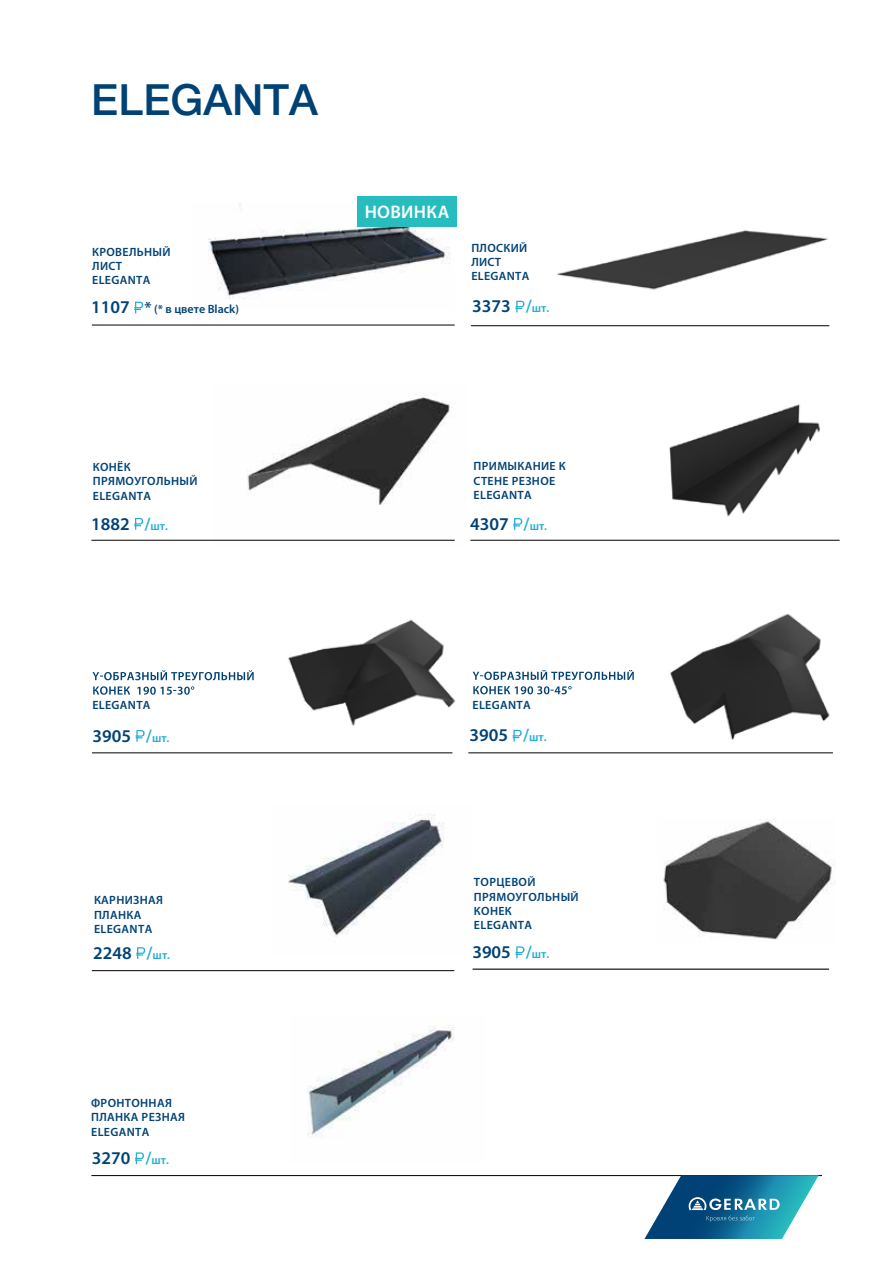
<style>
.page{position:relative;width:893px;height:1263px;background:#fff}
.page>*{position:absolute;margin:0;border:0;box-sizing:border-box;transform-origin:0 0}
.t1{font:500 43.2px "Helvetica Neue Cyr";color:#004275}
.t2{font:600 18.3px "Myriad Pro";letter-spacing:.02em;color:#fff}
.t3{font:600 18px "Myriad Pro";color:#004275}
.t4{font:600 12px/14.4px "Myriad Pro";letter-spacing:.025em;color:#004275}
.t5{font:600 12px "Myriad Pro";color:#004275}
.s1{font-size:18px}
.s2{font-size:16.5px}
.s3{color:#25aed9}
.s4{font-size:12px;color:#25aed9}
</style>
<div class="page">
<img style="left:307px;top:1025px;width:148px;height:113px">
<hr style="left:91px;top:1175px;width:731px;height:1px;background:#000">
<svg style="left:644px;top:1175px;width:175px;height:64px"></svg>
<hr style="left:92px;top:752px;width:360px;height:1px;background:#000">
<hr style="left:468px;top:752px;width:365px;height:1px;background:#000">
<svg style="left:92px;top:670px;width:162px;height:10px"></svg>
<svg style="left:93px;top:686px;width:101px;height:9px"></svg>
<svg style="left:473px;top:670px;width:161px;height:10px"></svg>
<svg style="left:473px;top:686px;width:99px;height:8px"></svg>
<img style="left:288px;top:619px;width:168px;height:107px">
<img style="left:670px;top:613px;width:160px;height:127px">
<hr style="left:473px;top:968px;width:356px;height:2px;background:#000">
<hr style="left:92px;top:970px;width:362px;height:1px;background:#000">
<img style="left:663px;top:819px;width:172px;height:121px">
<img style="left:288px;top:814px;width:156px;height:122px">
<img style="left:632px;top:404px;width:208px;height:137px">
<img style="left:213px;top:394px;width:242px;height:146px">
<hr style="left:91px;top:540px;width:364px;height:1px;background:#000">
<hr style="left:470px;top:540px;width:369px;height:1px;background:#000">
<img style="left:208px;top:204px;width:243px;height:95px">
<hr style="left:92px;top:325px;width:363px;height:1px;background:#000">
<hr style="left:471px;top:325px;width:358px;height:1px;background:#000">
<img style="left:557px;top:230px;width:271px;height:60px">
<div style="left:357px;top:197px;width:100px;height:30px;background:#27bdbe"></div>
<svg style="left:134px;top:302px;width:9px;height:11px"></svg>
<svg style="left:515px;top:301px;width:9px;height:11px"></svg>
<svg style="left:134px;top:518px;width:9px;height:12px"></svg>
<svg style="left:136px;top:730px;width:9px;height:12px"></svg>
<svg style="left:513px;top:730px;width:9px;height:11px"></svg>
<svg style="left:136px;top:947px;width:9px;height:12px"></svg>
<svg style="left:515px;top:946px;width:10px;height:12px"></svg>
<svg style="left:135px;top:1152px;width:9px;height:12px"></svg>
<svg style="left:513px;top:518px;width:9px;height:12px"></svg>
<h1 class="t1" style="left:91px;top:77px;width:228px">ELEGANTA</h1>
<h2 class="t2" style="left:365px;top:200px;width:86px">НОВИНКА</h2>
<p class="t4" style="left:92px;top:244px;width:80px">КРОВЕЛЬНЫЙ<br>ЛИСТ<br>ELEGANTA</p>
<p class="t4" style="left:471px;top:240px;width:60px">ПЛОСКИЙ<br>ЛИСТ<br>ELEGANTA</p>
<p class="t5" style="left:91px;top:302px;width:149px"><span class="s1">1107</span> <span class="s2">*</span> (* в цвете Black)</p>
<h3 class="t3" style="left:472px;top:295px;width:78px">3373 <span class="s3">/</span><span class="s4">шт.</span></h3>
<p class="t4" style="left:93px;top:459px;width:106px">КОНЁК<br>ПРЯМОУГОЛЬНЫЙ<br>ELEGANTA</p>
<h3 class="t3" style="left:91px;top:512px;width:78px">1882 <span class="s3">/</span><span class="s4">шт.</span></h3>
<p class="t4" style="left:474px;top:459px;width:94px">ПРИМЫКАНИЕ К<br>СТЕНЕ РЕЗНОЕ<br>ELEGANTA</p>
<h3 class="t3" style="left:470px;top:512px;width:78px">4307 <span class="s3">/</span><span class="s4">шт.</span></h3>
<p class="t4" style="left:92px;top:697px;width:60px">ELEGANTA</p>
<p class="t4" style="left:472px;top:697px;width:60px">ELEGANTA</p>
<h3 class="t3" style="left:92px;top:724px;width:78px">3905 <span class="s3">/</span><span class="s4">шт.</span></h3>
<h3 class="t3" style="left:469px;top:724px;width:78px">3905 <span class="s3">/</span><span class="s4">шт.</span></h3>
<p class="t4" style="left:94px;top:893px;width:70px">КАРНИЗНАЯ<br>ПЛАНКА<br>ELEGANTA</p>
<p class="t4" style="left:474px;top:875px;width:106px">ТОРЦЕВОЙ<br>ПРЯМОУГОЛЬНЫЙ<br>КОНЕК<br>ELEGANTA</p>
<h3 class="t3" style="left:93px;top:941px;width:78px">2248 <span class="s3">/</span><span class="s4">шт.</span></h3>
<h3 class="t3" style="left:472px;top:940px;width:78px">3905 <span class="s3">/</span><span class="s4">шт.</span></h3>
<p class="t4" style="left:91px;top:1095px;width:95px">ФРОНТОННАЯ<br>ПЛАНКА РЕЗНАЯ<br>ELEGANTA</p>
<h3 class="t3" style="left:92px;top:1146px;width:78px">3270 <span class="s3">/</span><span class="s4">шт.</span></h3>
</div>
